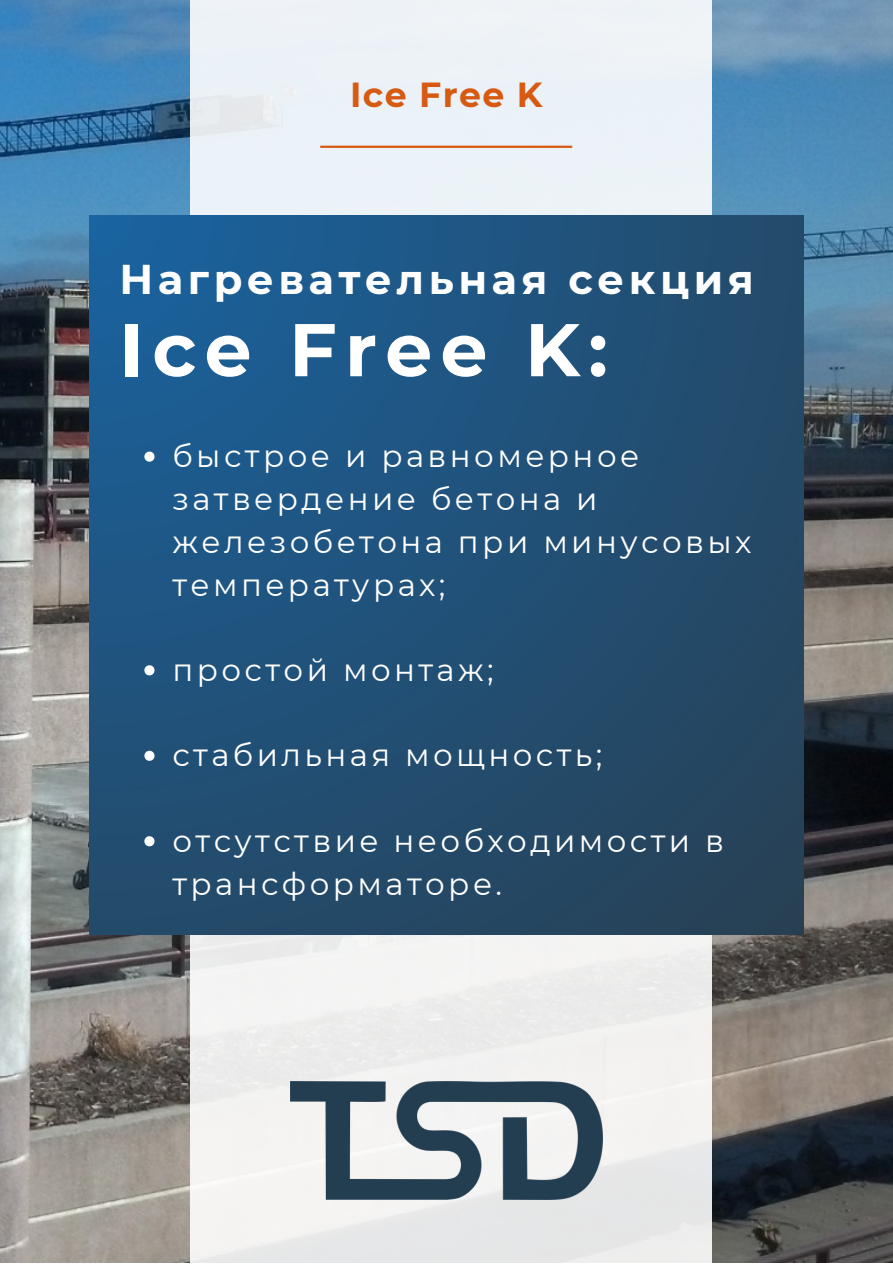
<style>
.page{position:relative;width:893px;height:1264px;background:#fff}
.page>*{position:absolute;margin:0;border:0;box-sizing:border-box;transform-origin:0 0}
.t1{font:700 74.55px "Montserrat";letter-spacing:.11em;color:#fff}
.t2{font:700 41.55px "Montserrat";letter-spacing:.11em;color:#fff}
.t3{font:700 34.65px "Montserrat";letter-spacing:.04em;color:#d75a12}
.t4{font:31.05px/42.8px "Montserrat";letter-spacing:.11em;color:#fff}
</style>
<div class="page">
<img style="left:0;top:0;width:892px;height:1262px">
<div style="left:190px;top:0;width:521px;height:1262px;background:#ecf2f3"></div>
<svg style="left:89px;top:215px;width:714px;height:719px;background:#215076"></svg>
<img style="left:291px;top:1081px;width:311px;height:118px">
<hr style="left:320px;top:146px;width:252px;height:2px;background:#d75a12">
<svg style="left:144px;top:451px;width:10px;height:10px"></svg>
<svg style="left:144px;top:665px;width:10px;height:10px"></svg>
<svg style="left:144px;top:750px;width:10px;height:10px"></svg>
<svg style="left:144px;top:836px;width:10px;height:10px"></svg>
<p class="t3" style="left:350px;top:73px;width:194px">Ice Free K</p>
<p class="t2" style="left:120px;top:254px;width:635px">Нагревательная секция</p>
<p class="t1" style="left:120px;top:304px;width:489px">Ice Free K:</p>
<p class="t4" style="left:172px;top:435px;width:580px">быстрое и равномерное затвердение бетона и железобетона при минусовых температурах;</p>
<p class="t4" style="left:172px;top:648px;width:323px">простой монтаж;</p>
<p class="t4" style="left:172px;top:734px;width:431px">стабильная мощность;</p>
<p class="t4" style="left:172px;top:819px;width:553px">отсутствие необходимости в трансформаторе.</p>
</div>
